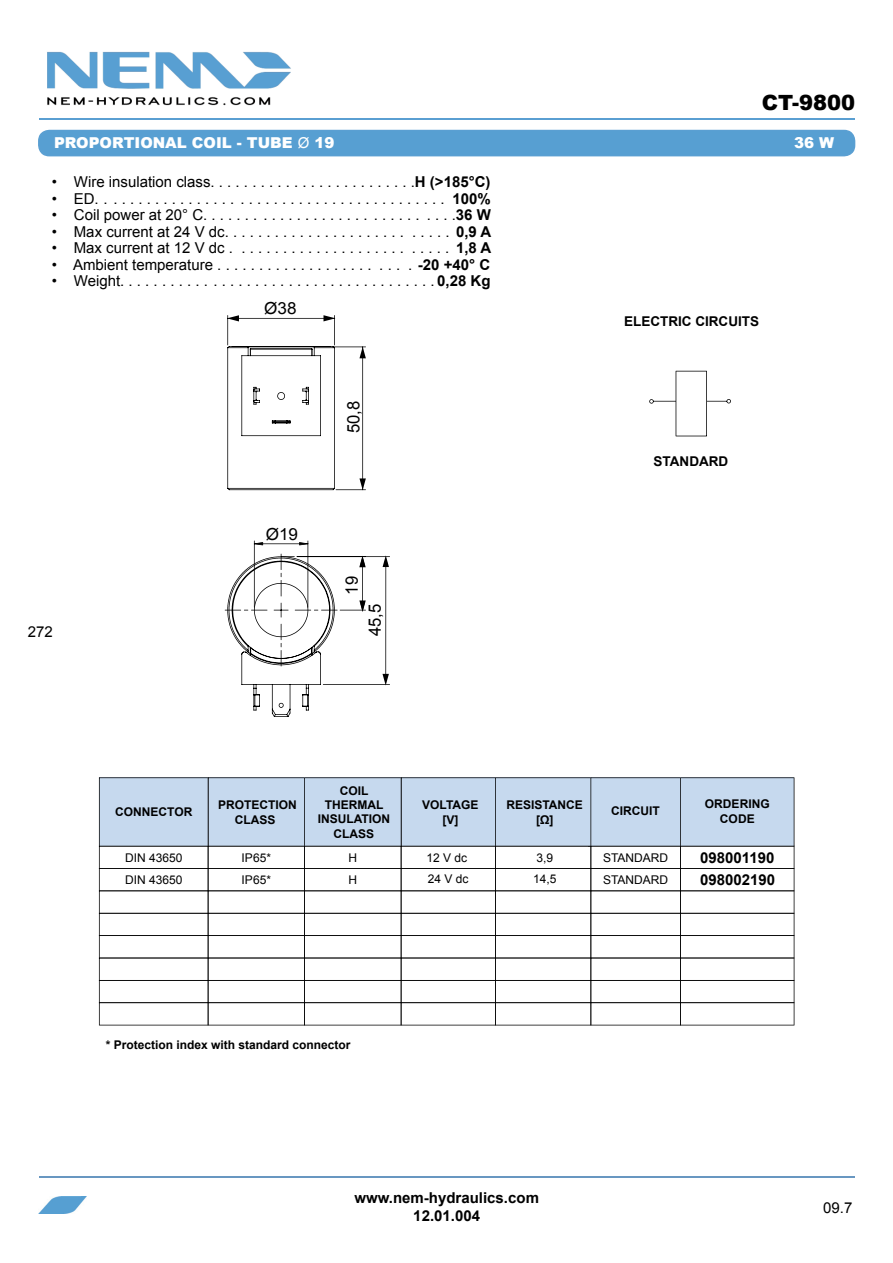
<style>
.page{position:relative;width:893px;height:1263px;background:#fff}
.page>*{position:absolute;margin:0;border:0;box-sizing:border-box;transform-origin:0 0}
.t1{font:900 21px "Arial";color:#000}
.t2{font:17.1px "Arial";color:#000}
.t3{font:16.65px "Arial";color:#000}
.t4{font:15px "Arial";color:#000}
.t5{font:700 15px/18px "Arial";color:#000;text-align:center}
.t6{font:900 15px "Arial";color:#fff}
.t7{font:700 13.5px "Arial";color:#000}
.t8{font:700 12px/14.4px "Arial";color:#000;text-align:center}
.t9{font:12px/22.4px "Arial";color:#000}
.s1{font-weight:400}
.s2{font-weight:700}
</style>
<div class="page">
<hr style="left:39px;top:119px;width:815px;height:1px;background:#5a9fd2">
<div style="left:38px;top:130px;width:817px;height:26px;background:#579fd2"></div>
<img style="left:47px;top:52px;width:244px;height:53px">
<hr style="left:39px;top:1176px;width:815px;height:2px;background:#6897c1">
<img style="left:38px;top:1197px;width:48px;height:17px">
<svg style="left:649px;top:371px;width:82px;height:65px"></svg>
<svg style="left:225px;top:318px;width:165px;height:367px"></svg>
<svg style="left:227px;top:346px;width:108px;height:371px"></svg>
<svg style="left:323px;top:315px;width:12px;height:6px"></svg>
<svg style="left:227px;top:315px;width:12px;height:6px"></svg>
<svg style="left:359px;top:347px;width:7px;height:11px"></svg>
<svg style="left:359px;top:478px;width:7px;height:12px"></svg>
<hr style="left:362px;top:563px;width:1px;height:42px;background:#000">
<svg style="left:359px;top:600px;width:7px;height:12px"></svg>
<svg style="left:359px;top:556px;width:6px;height:11px"></svg>
<hr style="left:385px;top:564px;width:1px;height:112px;background:#000">
<svg style="left:382px;top:555px;width:7px;height:12px"></svg>
<svg style="left:382px;top:674px;width:7px;height:11px"></svg>
<svg style="left:99px;top:777px;width:695px;height:248px"></svg>
<h1 class="t1" style="left:762px;top:95px;width:95px">CT-9800</h1>
<p class="t6" style="left:54px;top:137px;width:282px">PROPORTIONAL COIL - TUBE <span class="s1">Ø</span> 19</p>
<p class="t6" style="left:794px;top:137px;width:42px">36 W</p>
<p class="t4" style="left:52px;top:176px;width:440px">• Wire insulation class. . . . . . . . . . . . . . . . . . . . . . . . .<span class="s2">H (&gt;185°C)</span></p>
<p class="t4" style="left:52px;top:192px;width:440px">• ED. . . . . . . . . . . . . . . . . . . . . . . . . . . . . . . . . . . . . . . . . . <span class="s2">100%</span></p>
<p class="t4" style="left:52px;top:209px;width:440px">• Coil power at 20° C. . . . . . . . . . . . . . . . . . . . . . . . . . . . . .<span class="s2">36 W</span></p>
<p class="t4" style="left:52px;top:225px;width:441px">• Max current at 24 V dc. . . . . . . . . . . . . . . . . . . . . . . . . . . <span class="s2">0,9 A</span></p>
<p class="t4" style="left:52px;top:242px;width:441px">• Max current at 12 V dc . . . . . . . . . . . . . . . . . . . . . . . . . . <span class="s2">1,8 A</span></p>
<p class="t4" style="left:52px;top:258px;width:440px">• Ambient temperature . . . . . . . . . . . . . . . . . . . . . . . <span class="s2">-20 +40° C</span></p>
<p class="t4" style="left:52px;top:275px;width:440px">• Weight. . . . . . . . . . . . . . . . . . . . . . . . . . . . . . . . . . . . . . <span class="s2">0,28 Kg</span></p>
<p class="t4" style="left:28px;top:626px;width:27px">272</p>
<p class="t3" style="left:264px;top:301px;width:34px">Ø38</p>
<p class="t3" style="left:266px;top:528px;width:34px">Ø19</p>
<p class="t2" style="left:347px;top:433px;width:34px;rotate:-90deg">50,8</p>
<p class="t2" style="left:345px;top:595px;width:20px;rotate:-90deg">19</p>
<p class="t2" style="left:368px;top:636px;width:34px;rotate:-90deg">45,5</p>
<p class="t7" style="left:624px;top:316px;width:136px">ELECTRIC CIRCUITS</p>
<p class="t7" style="left:653px;top:456px;width:76px">STANDARD</p>
<p class="t8" style="left:115px;top:806px;width:79px">CONNECTOR</p>
<p class="t8" style="left:218px;top:799px;width:80px">PROTECTION<br>CLASS</p>
<p class="t8" style="left:318px;top:784px;width:74px">COIL<br>THERMAL<br>INSULATION<br>CLASS</p>
<p class="t8" style="left:422px;top:799px;width:58px">VOLTAGE [V]</p>
<p class="t8" style="left:611px;top:805px;width:50px">CIRCUIT</p>
<p class="t8" style="left:705px;top:798px;width:66px">ORDERING<br>CODE</p>
<p class="t8" style="left:506px;top:799px;width:78px">RESISTANCE [Ω]</p>
<p class="t9" style="left:125px;top:847px;width:59px">DIN 43650<br>DIN 43650</p>
<p class="t9" style="left:242px;top:847px;width:31px">IP65*<br>IP65*</p>
<p class="t9" style="left:348px;top:847px;width:10px">H</p>
<p class="t9" style="left:426px;top:848px;width:44px;line-height:21.3px">12 V dc<br>24 V dc</p>
<p class="t9" style="left:533px;top:848px;width:25px;line-height:21.3px">3,9<br>14,5</p>
<p class="t9" style="left:603px;top:847px;width:67px">STANDARD<br>STANDARD</p>
<p class="t9" style="left:348px;top:870px;width:10px">H</p>
<p class="t5" style="left:700px;top:848px;width:77px;line-height:22.4px;text-align:left">098001190<br>098002190</p>
<p class="t8" style="left:106px;top:1039px;width:246px">* Protection index with standard connector</p>
<p class="t5" style="left:354px;top:1190px;width:186px">www.nem-hydraulics.com<br>12.01.004</p>
<p class="t4" style="left:823px;top:1202px;width:31px">09.7</p>
</div>
